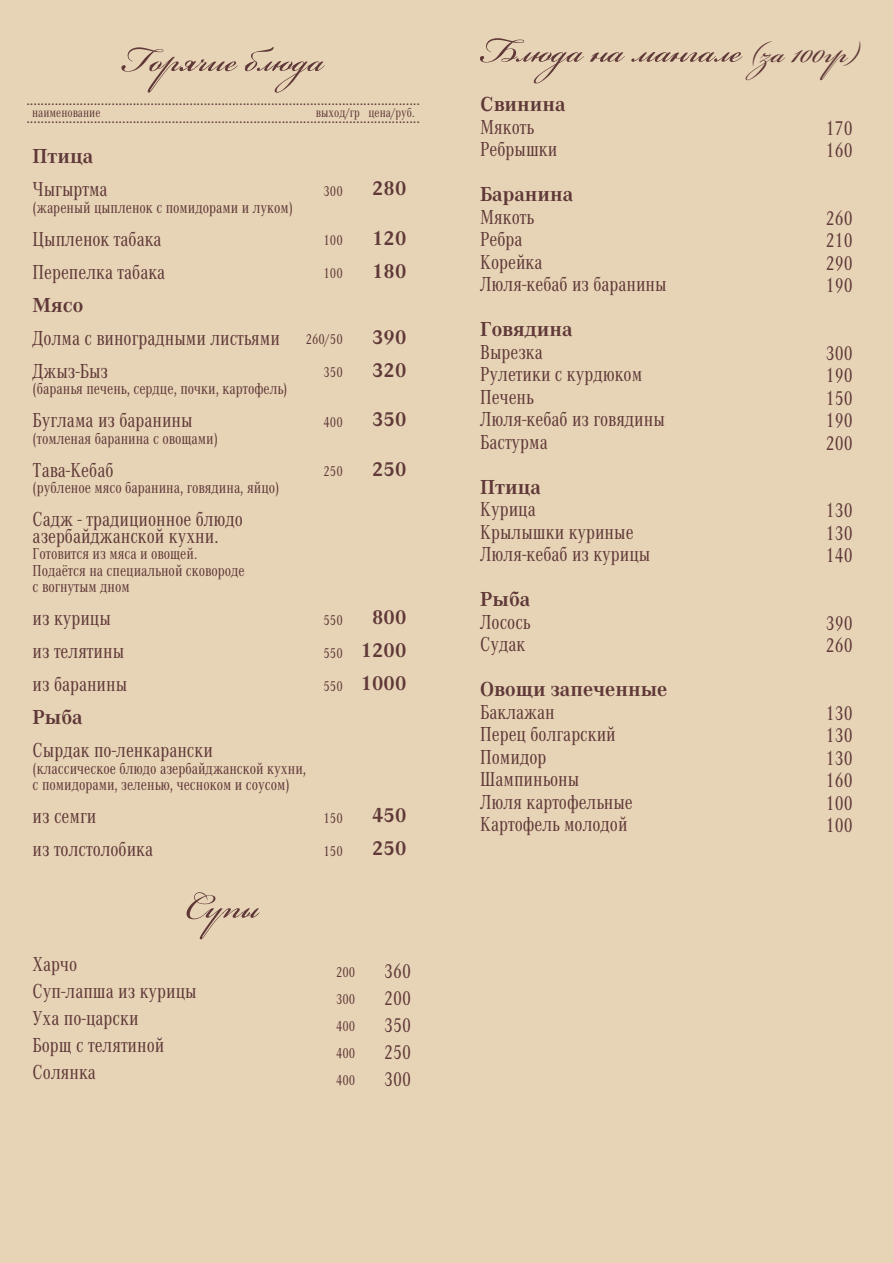
<style>
.page{position:relative;width:893px;height:1263px;background:#fff}
.page>*{position:absolute;margin:0;border:0;box-sizing:border-box;transform-origin:0 0}
.t1{font:54px "Bickham Script One";color:#5f3837}
.t2{font:21px/22.5px "Corporate A Con";color:#5f3837}
.t3{font:700 21px/33px "Corporate A";color:#5f3837}
.t4{font:18px/17.9px "Corporate A Con";color:#5f3837}
.t5{font:16.5px/16.5px "Corporate A Con";color:#5f3837}
.t6{font:15px/33px "Corporate A Con";color:#5f3837;text-align:justify}
.t7{font:13.5px "Corporate A Con";color:#5f3837}
.s1{font-size:45px}
</style>
<div class="page">
<div style="left:0;top:0;width:446px;height:1263px;background:#e7d4b7"></div>
<div style="left:446px;top:0;width:447px;height:1263px;background:#e7d4b7"></div>
<h1 class="t1" style="left:120px;top:34px;width:205px">Горячие блюда</h1>
<p class="t4" style="left:26px;top:90px;width:395px">............................................................................................................... ...............................................................................................................</p>
<p class="t7" style="left:32px;top:104px;width:70px">наименование</p>
<p class="t7" style="left:316px;top:104px;width:100px">выход/гр цена/руб.</p>
<p class="t3" style="left:33px;top:140px;width:62px">Птица</p>
<p class="t2" style="left:33px;top:178px;width:77px">Чыгыртма</p>
<p class="t5" style="left:33px;top:199px;width:262px">(жареный цыпленок с помидорами и луком)</p>
<p class="t2" style="left:33px;top:222px;width:134px;line-height:33px">Цыпленок табака<br>Перепелка табака</p>
<p class="t3" style="left:33px;top:289px;width:52px">Мясо</p>
<p class="t2" style="left:33px;top:321px;width:249px;line-height:33px">Долма с виноградными листьями<br>Джыз-Быз</p>
<p class="t5" style="left:33px;top:380px;width:256px">(баранья печень, сердце, почки, картофель)</p>
<p class="t2" style="left:33px;top:409px;width:162px">Буглама из баранины</p>
<p class="t5" style="left:33px;top:430px;width:187px">(томленая баранина с овощами)</p>
<p class="t2" style="left:33px;top:458px;width:82px">Тава-Кебаб</p>
<p class="t5" style="left:33px;top:479px;width:248px">(рубленое мясо баранина, говядина, яйцо)</p>
<p class="t2" style="left:33px;top:511px;width:212px;line-height:16.5px">Садж - традиционное блюдо азербайджанской кухни.</p>
<p class="t5" style="left:33px;top:545px;width:214px">Готовится из мяса и овощей.<br>Подаётся на специальной сковороде с вогнутым дном</p>
<p class="t2" style="left:33px;top:602px;width:96px;line-height:33px">из курицы из телятины из баранины</p>
<p class="t3" style="left:33px;top:701px;width:52px">Рыба</p>
<p class="t2" style="left:33px;top:739px;width:182px">Сырдак по-ленкарански</p>
<p class="t5" style="left:33px;top:760px;width:275px">(классическое блюдо азербайджанской кухни, с помидорами, зеленью, чесноком и соусом)</p>
<p class="t2" style="left:33px;top:800px;width:122px;line-height:33px">из семги<br>из толстолобика</p>
<p class="t6" style="left:324px;top:174px;width:21px">300</p>
<p class="t6" style="left:324px;top:224px;width:21px">100<br>100</p>
<p class="t6" style="left:306px;top:323px;width:39px;text-align:right">260/50<br>350</p>
<p class="t6" style="left:324px;top:405px;width:21px">400</p>
<p class="t6" style="left:324px;top:455px;width:21px">250</p>
<p class="t6" style="left:324px;top:603px;width:21px">550<br>550<br>550</p>
<p class="t6" style="left:324px;top:801px;width:21px">150<br>150</p>
<p class="t3" style="left:372px;top:172px;width:36px">280</p>
<p class="t3" style="left:372px;top:222px;width:36px">120<br>180</p>
<p class="t3" style="left:372px;top:321px;width:36px">390<br>320</p>
<p class="t3" style="left:372px;top:403px;width:36px">350</p>
<p class="t3" style="left:372px;top:453px;width:36px">250</p>
<p class="t3" style="left:361px;top:601px;width:47px;text-align:center">800<br>1200<br>1000</p>
<p class="t3" style="left:372px;top:799px;width:36px">450<br>250</p>
<h1 class="t1" style="left:185px;top:881px;width:76px">Супы</h1>
<p class="t2" style="left:33px;top:951px;width:166px;line-height:27px">Харчо<br>Суп-лапша из курицы<br>Уха по-царски<br>Борщ с телятиной<br>Солянка</p>
<p class="t6" style="left:336px;top:958px;width:21px;line-height:27px">200<br>300<br>400<br>400<br>400</p>
<p class="t2" style="left:384px;top:957px;width:28px;line-height:27px;text-align:justify">360<br>200<br>350<br>250<br>300</p>
<h1 class="t1" style="left:479px;top:25px;width:381px">Блюда на мангале <span class="s1">(за 100гр)</span></h1>
<p class="t3" style="left:480px;top:88px;width:87px">Свинина</p>
<p class="t2" style="left:480px;top:115px;width:79px">Мякоть<br>Ребрышки</p>
<p class="t3" style="left:480px;top:178px;width:94px">Баранина</p>
<p class="t2" style="left:480px;top:205px;width:188px">Мякоть<br>Ребра<br>Корейка<br>Люля-кебаб из баранины</p>
<p class="t3" style="left:480px;top:313px;width:94px">Говядина</p>
<p class="t2" style="left:480px;top:340px;width:186px">Вырезка<br>Рулетики с курдюком<br>Печень<br>Люля-кебаб из говядины<br>Бастурма</p>
<p class="t3" style="left:480px;top:471px;width:62px">Птица</p>
<p class="t2" style="left:480px;top:498px;width:172px">Курица<br>Крылышки куриные<br>Люля-кебаб из курицы</p>
<p class="t3" style="left:480px;top:583px;width:52px">Рыба</p>
<p class="t2" style="left:480px;top:610px;width:52px">Лосось<br>Судак</p>
<p class="t3" style="left:480px;top:673px;width:188px">Овощи запеченные</p>
<p class="t2" style="left:480px;top:700px;width:154px">Баклажан<br>Перец болгарский<br>Помидор<br>Шампиньоны<br>Люля картофельные<br>Картофель молодой</p>
<p class="t2" style="left:826px;top:117px;width:28px">170<br>160</p>
<p class="t2" style="left:826px;top:207px;width:28px;text-align:justify">260<br>210<br>290<br>190</p>
<p class="t2" style="left:826px;top:342px;width:28px;text-align:justify">300<br>190<br>150<br>190<br>200</p>
<p class="t2" style="left:826px;top:499px;width:28px;text-align:justify">130<br>130<br>140</p>
<p class="t2" style="left:826px;top:612px;width:28px">390<br>260</p>
<p class="t2" style="left:826px;top:702px;width:28px;text-align:justify">130<br>130<br>130<br>160<br>100<br>100</p>
</div>
